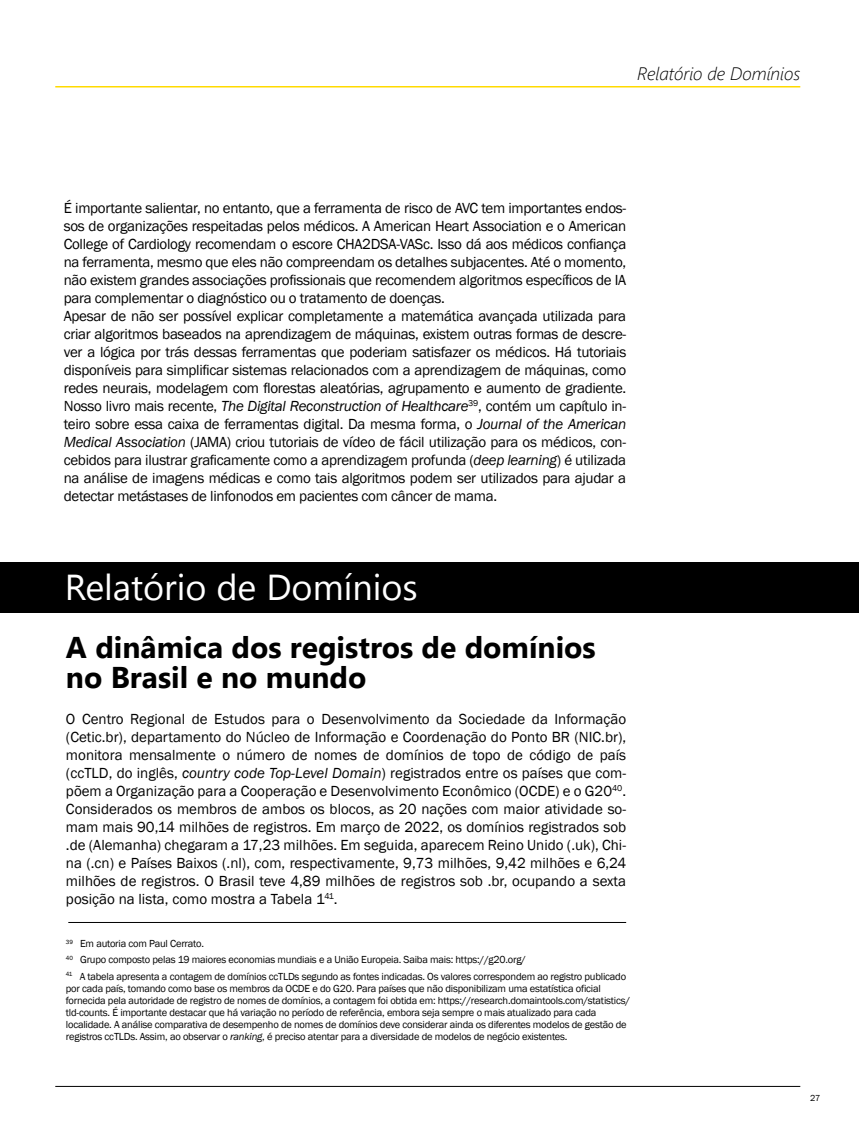
<style>
.page{position:relative;width:859px;height:1132px;background:#fff}
.page>*{position:absolute;margin:0;border:0;box-sizing:border-box;transform-origin:0 0}
.t1{font:36px "Segoe UI";color:#fff}
.t2{font:700 30px/30px "Segoe UI";color:#000}
.t3{font:italic 300 18px "Segoe UI";color:#000}
.t4{font:15px/18px "Franklin Gothic";letter-spacing:-.02em;color:#000}
.t5{font:10.5px/12px "Franklin Gothic";letter-spacing:-.02em;color:#000}
.t6{font:9px "Franklin Gothic";color:#000}
.s1{font-style:italic}
</style>
<div class="page">
<hr style="left:55px;top:1085px;width:745px;height:1px;background:#000">
<hr style="left:55px;top:86px;width:745px;height:1px;background:#ffda00">
<hr style="left:68px;top:921px;width:558px;height:1px;background:#000">
<div style="left:0;top:561px;width:859px;height:51px;background:#000"></div>
<p class="t3" style="left:637px;top:61px;width:165px">Relatório de Domínios</p>
<p class="t4" style="left:64px;top:199px;width:564px">É importante salientar, no entanto, que a ferramenta de risco de AVC tem importantes endos&shy;sos de organizações respeitadas pelos médicos. A American Heart Association e o American College of Cardiology recomendam o escore CHA2DSA-VASc. Isso dá aos médicos confiança na ferramenta, mesmo que eles não compreendam os detalhes subjacentes. Até o momento, não existem grandes associações profissionais que recomendem algoritmos específicos de IA para complementar o diagnóstico ou o tratamento de doenças.<br>Apesar de não ser possível explicar completamente a matemática avançada utilizada para criar algoritmos baseados na aprendizagem de máquinas, existem outras formas de descre&shy;ver a lógica por trás dessas ferramentas que poderiam satisfazer os médicos. Há tutoriais disponíveis para simplificar sistemas relacionados com a aprendizagem de máquinas, como redes neurais, modelagem com florestas aleatórias, agrupamento e aumento de gradiente.<br>Nosso livro mais recente, <span class="s1">The Digital Reconstruction of Healthcare</span><sup>39</sup>, contém um capítulo in&shy;teiro sobre essa caixa de ferramentas digital. Da mesma forma, o <span class="s1">Journal of the American Medical Association</span> (JAMA) criou tutoriais de vídeo de fácil utilização para os médicos, con&shy;cebidos para ilustrar graficamente como a aprendizagem profunda (<span class="s1">deep learning</span>) é utilizada na análise de imagens médicas e como tais algoritmos podem ser utilizados para ajudar a detectar metástases de linfonodos em pacientes com câncer de mama.</p>
<h1 class="t1" style="left:65px;top:562px;width:354px">Relatório de Domínios</h1>
<h2 class="t2" style="left:66px;top:630px;width:531px">A dinâmica dos registros de domínios no Brasil e no mundo</h2>
<p class="t4" style="left:66px;top:710px;width:562px;text-align:justify">O Centro Regional de Estudos para o Desenvolvimento da Sociedade da Informação (Cetic.br), departamento do Núcleo de Informação e Coordenação do Ponto BR (NIC.br), monitora mensalmente o número de nomes de domínios de topo de código de país (ccTLD, do inglês, <span class="s1">country code Top-Level Domain</span>) registrados entre os países que com&shy;põem a Organização para a Cooperação e Desenvolvimento Econômico (OCDE) e o G20<sup>40</sup>.<br>Considerados os membros de ambos os blocos, as 20 nações com maior atividade so&shy;mam mais 90,14 milhões de registros. Em março de 2022, os domínios registrados sob .de (Alemanha) chegaram a 17,23 milhões. Em seguida, aparecem Reino Unido (.uk), Chi&shy;na (.cn) e Países Baixos (.nl), com, respectivamente, 9,73 milhões, 9,42 milhões e 6,24 milhões de registros. O Brasil teve 4,89 milhões de registros sob .br, ocupando a sexta posição na lista, como mostra a Tabela 1<sup>41</sup>.</p>
<p class="t5" style="left:66px;top:935px;width:562px;line-height:16.2px"><sup>39</sup> Em autoria com Paul Cerrato.<br><sup>40</sup> Grupo composto pelas 19 maiores economias mundiais e a União Europeia. Saiba mais: https://g20.org/<br><sup>41</sup> A tabela apresenta a contagem de domínios ccTLDs segundo as fontes indicadas. Os valores correspondem ao registro publicado</p>
<p class="t5" style="left:66px;top:982px;width:566px">por cada país, tomando como base os membros da OCDE e do G20. Para países que não disponibilizam uma estatística oficial fornecida pela autoridade de registro de nomes de domínios, a contagem foi obtida em: https://research.domaintools.com/statistics/ tld-counts. É importante destacar que há variação no período de referência, embora seja sempre o mais atualizado para cada localidade. A análise comparativa de desempenho de nomes de domínios deve considerar ainda os diferentes modelos de gestão de registros ccTLDs. Assim, ao observar o <span class="s1">ranking</span>, é preciso atentar para a diversidade de modelos de negócio existentes.</p>
<p class="t6" style="left:810px;top:1091px;width:12px">27</p>
</div>
